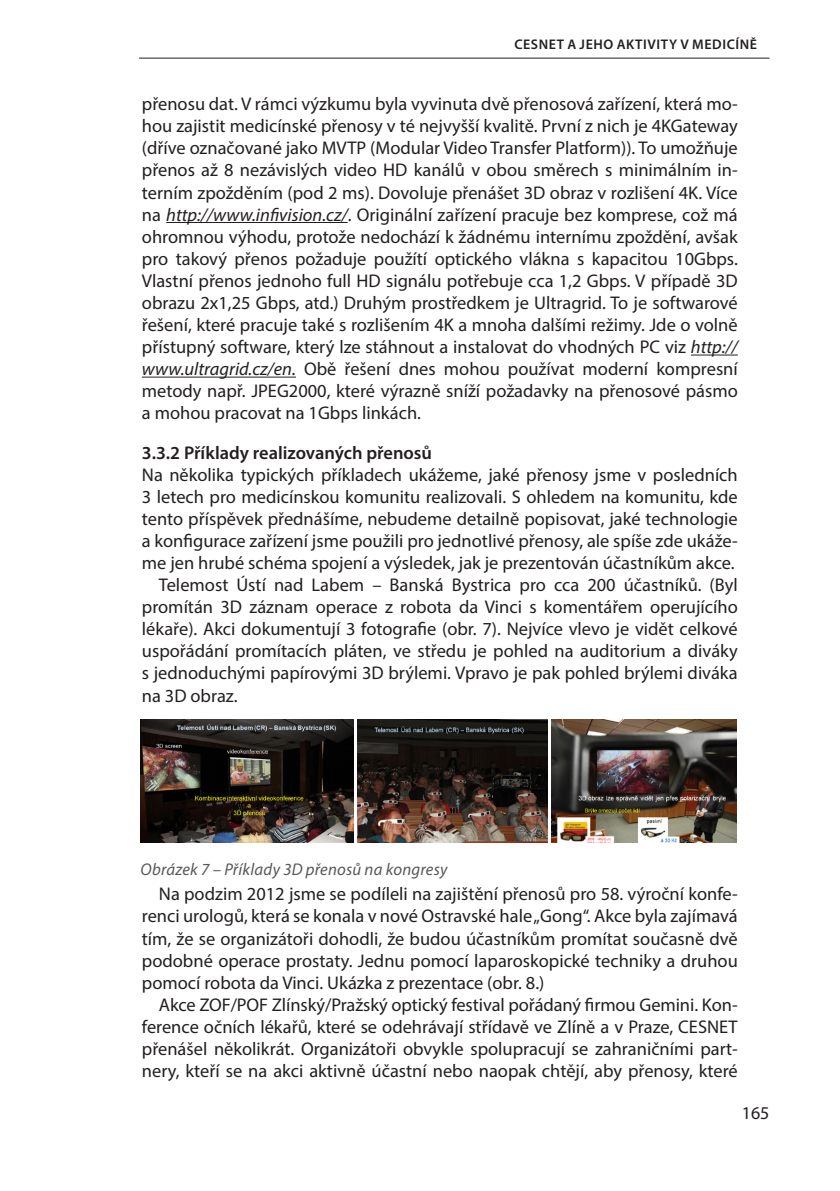
<style>
.page{position:relative;width:840px;height:1191px;background:#fff}
.page>*{position:absolute;margin:0;border:0;box-sizing:border-box;transform-origin:0 0}
.zakladni{font:18.4px/22px "Myriad Pro";color:#231f20;text-align:justify}
.prvni_odstavec{font:18.4px/22px "Myriad Pro";color:#231f20;text-align:justify}
.zvyraznění{font:600 18.4px "Myriad Pro";color:#231f20}
.t1{font:18px "Myriad Pro";color:#231f20}
.t2{font:italic 17px "Myriad Pro";letter-spacing:.015em;color:#57585a}
.t3{font:600 14px "Myriad Pro";letter-spacing:.045em;color:#231f20}
.s1{font-style:italic}
</style>
<div class="page">
<hr style="left:139px;top:58px;width:630px;height:1px;background:#231f20">
<hr style="left:166px;top:222px;width:181px;height:1px;background:#231f20">
<hr style="left:690px;top:354px;width:47px;height:1px;background:#231f20">
<hr style="left:142px;top:377px;width:154px;height:1px;background:#231f20">
<img style="left:140px;top:719px;width:213px;height:124px">
<img style="left:357px;top:719px;width:190px;height:124px">
<img style="left:551px;top:719px;width:185px;height:124px">
<p class="t3" style="left:514px;top:36px;width:244px">CESNET A JEHO AKTIVITY V MEDICÍNĚ</p>
<p class="zakladni" style="left:142px;top:93px;width:597px">přenosu dat. V rámci výzkumu byla vyvinuta dvě přenosová zařízení, která mo&shy;hou zajistit medicínské přenosy v té nejvyšší kvalitě. První z nich je 4KGateway (dříve označované jako MVTP (Modular Video Transfer Platform)). To umožňuje přenos až 8 nezávislých video HD kanálů v obou směrech s minimálním in&shy;terním zpožděním (pod 2 ms). Dovoluje přenášet 3D obraz v rozlišení 4K. Více na <span class="s1">http://www.infivision.cz/</span>. Originální zařízení pracuje bez komprese, což má ohromnou výhodu, protože nedochází k žádnému internímu zpoždění, avšak pro takový přenos požaduje použítí optického vlákna s kapacitou 10Gbps.<br>Vlastní přenos jednoho full HD signálu potřebuje cca 1,2 Gbps. V případě 3D obrazu 2x1,25 Gbps, atd.) Druhým prostředkem je Ultragrid. To je softwarové řešení, které pracuje také s rozlišením 4K a mnoha dalšími režimy. Jde o volně přístupný software, který lze stáhnout a instalovat do vhodných PC viz <span class="s1">http:// www.ultragrid.cz/en.</span> Obě řešení dnes mohou používat moderní kompresní metody např. JPEG2000, které výrazně sníží požadavky na přenosové pásmo a mohou pracovat na 1Gbps linkách.</p>
<p class="zvyraznění" style="left:142px;top:441px;width:291px">3.3.2 Příklady realizovaných přenosů</p>
<p class="prvni_odstavec" style="left:142px;top:463px;width:597px">Na několika typických příkladech ukážeme, jaké přenosy jsme v posledních 3 letech pro medicínskou komunitu realizovali. S ohledem na komunitu, kde tento příspěvek přednášíme, nebudeme detailně popisovat, jaké technologie a konfigurace zařízení jsme použili pro jednotlivé přenosy, ale spíše zde ukáže&shy;me jen hrubé schéma spojení a výsledek, jak je prezentován účastníkům akce.</p>
<p class="zakladni" style="left:142px;top:573px;width:597px;text-indent:17px">Telemost Ústí nad Labem – Banská Bystrica pro cca 200 účastníků. (Byl promítán 3D záznam operace z robota da Vinci s komentářem operujícího lékaře). Akci dokumentují 3 fotografie (obr. 7). Nejvíce vlevo je vidět celkové uspořádání promítacích pláten, ve středu je pohled na auditorium a diváky s jednoduchými papírovými 3D brýlemi. Vpravo je pak pohled brýlemi diváka na 3D obraz.</p>
<p class="t2" style="left:140px;top:859px;width:308px">Obrázek 7 – Příklady 3D přenosů na kongresy</p>
<p class="zakladni" style="left:142px;top:883px;width:597px;text-indent:17px">Na podzim 2012 jsme se podíleli na zajištění přenosů pro 58. výroční konfe&shy;renci urologů, která se konala v nové Ostravské hale „Gong“. Akce byla zajímavá tím, že se organizátoři dohodli, že budou účastníkům promítat současně dvě podobné operace prostaty. Jednu pomocí laparoskopické techniky a druhou pomocí robota da Vinci. Ukázka z prezentace (obr. 8.)</p>
<p class="zakladni" style="left:142px;top:993px;width:597px;text-indent:17px">Akce ZOF/POF Zlínský/Pražský optický festival pořádaný firmou Gemini. Kon&shy;ference očních lékařů, které se odehrávají střídavě ve Zlíně a v Praze, CESNET přenášel několikrát. Organizátoři obvykle spolupracují se zahraničními part&shy;nery, kteří se na akci aktivně účastní nebo naopak chtějí, aby přenosy, které</p>
<p class="t1" style="left:741px;top:1102px;width:29px">165</p>
</div>
